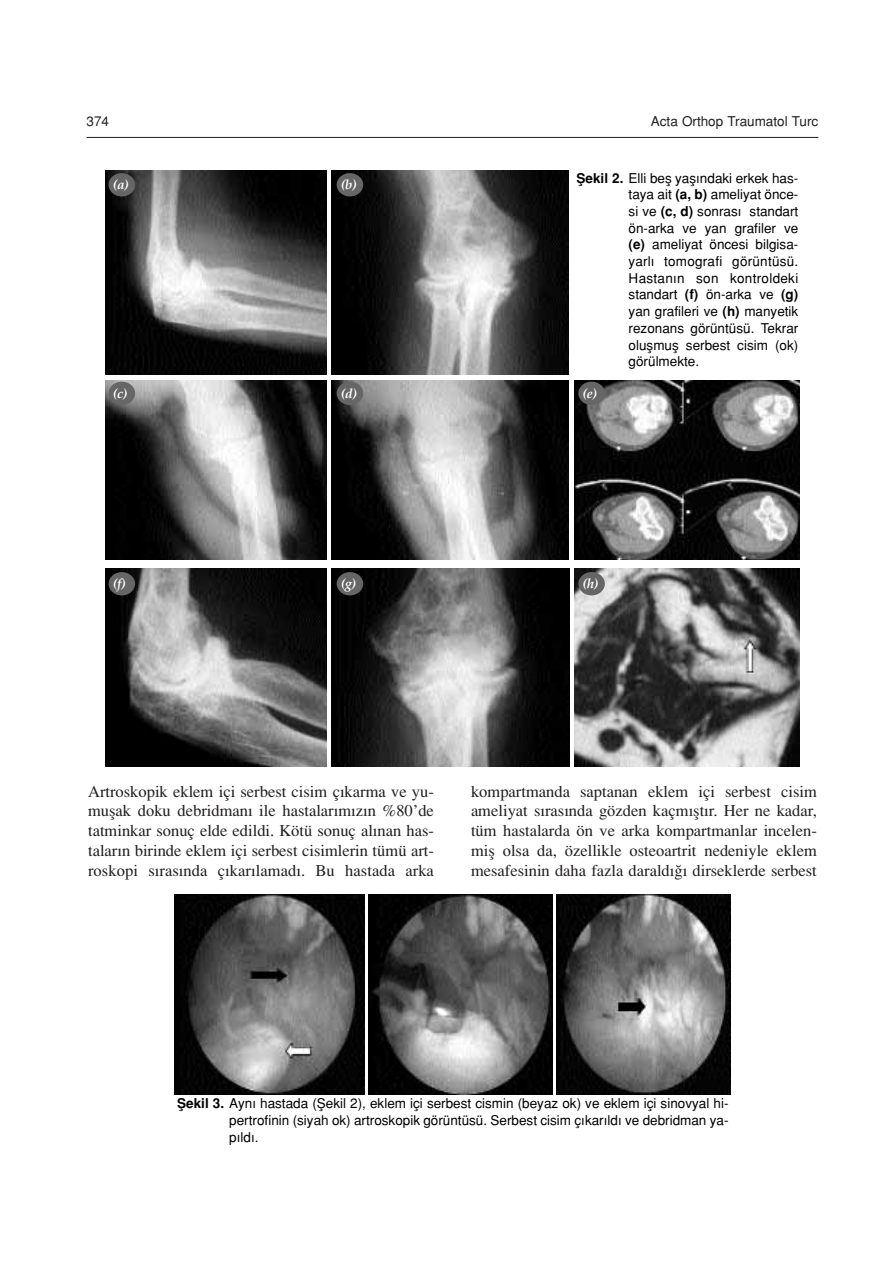
<style>
.page{position:relative;width:893px;height:1263px;background:#fff}
.page>*{position:absolute;margin:0;border:0;box-sizing:border-box;transform-origin:0 0}
.t1{font:16.5px/19.8px "Times Turk";color:#231f20;text-align:justify}
.t2{font:13.5px/16.6px "Helvetica Turk";color:#000;text-align:justify}
.t3{font:13.5px "Helvetica Turk";color:#231f20}
.t4{font:13.5px "Palatino Turk BI";color:#fff}
.s1{font-family:"Helvetica Turk B"}
</style>
<div class="page">
<hr style="left:87px;top:137px;width:731px;height:1px;background:#231f20">
<img style="left:105px;top:170px;width:221px;height:204px">
<img style="left:331px;top:170px;width:238px;height:204px">
<img style="left:105px;top:380px;width:221px;height:179px">
<img style="left:331px;top:380px;width:238px;height:179px">
<img style="left:574px;top:380px;width:225px;height:179px">
<img style="left:105px;top:569px;width:221px;height:197px">
<img style="left:331px;top:569px;width:238px;height:197px">
<img style="left:574px;top:569px;width:225px;height:197px">
<img style="left:175px;top:894px;width:190px;height:201px">
<img style="left:368px;top:894px;width:185px;height:201px">
<img style="left:556px;top:894px;width:174px;height:201px">
<div style="left:109px;top:382px;width:26px;height:23px;background:#666;border-radius:50%"></div>
<div style="left:336px;top:382px;width:27px;height:23px;background:#666;border-radius:50%"></div>
<div style="left:109px;top:173px;width:26px;height:23px;background:#666;border-radius:50%"></div>
<div style="left:336px;top:173px;width:27px;height:23px;background:#666;border-radius:50%"></div>
<div style="left:578px;top:382px;width:27px;height:23px;background:#666;border-radius:50%"></div>
<div style="left:109px;top:572px;width:26px;height:23px;background:#666;border-radius:50%"></div>
<div style="left:336px;top:572px;width:27px;height:23px;background:#666;border-radius:50%"></div>
<div style="left:578px;top:572px;width:27px;height:23px;background:#666;border-radius:50%"></div>
<p class="t3" style="left:87px;top:116px;width:24px">374</p>
<p class="t3" style="left:651px;top:116px;width:169px">Acta Orthop Traumatol Turc</p>
<p class="t4" style="left:113px;top:180px;width:18px">(a)</p>
<p class="t4" style="left:341px;top:180px;width:17px">(b)</p>
<p class="t4" style="left:113px;top:388px;width:16px">(c)</p>
<p class="t4" style="left:341px;top:388px;width:18px">(d)</p>
<p class="t2" style="left:628px;top:171px;width:171px;text-indent:-52px"><span class="s1">fiekil 2.</span> Elli befl yafl›ndaki erkek has&shy;taya ait <span class="s1">(a, b)</span> ameliyat önce&shy;si ve <span class="s1">(c, d)</span> sonras› standart ön-arka ve yan grafiler ve <span class="s1">(e)</span> ameliyat öncesi bilgisa&shy;yarl› tomografi görüntüsü.<br>Hastan›n son kontroldeki standart <span class="s1">(f)</span> ön-arka ve <span class="s1">(g) </span>yan grafileri ve <span class="s1">(h)</span> manyetik rezonans görüntüsü. Tekrar oluflmufl serbest cisim (ok) görülmekte.</p>
<p class="t4" style="left:582px;top:388px;width:16px">(e)</p>
<p class="t4" style="left:113px;top:579px;width:15px">(f)</p>
<p class="t4" style="left:341px;top:579px;width:17px">(g)</p>
<p class="t4" style="left:582px;top:579px;width:18px">(h)</p>
<p class="t1" style="left:88px;top:783px;width:347px">Artroskopik eklem içi serbest cisim ç›karma ve yu&shy;muflak doku debridman› ile hastalar›m›z›n %80’de tatminkar sonuç elde edildi. Kötü sonuç al›nan has&shy;talar›n birinde eklem içi serbest cisimlerin tümü art&shy;roskopi s›ras›nda ç›kar›lamad›. Bu hastada arka</p>
<p class="t1" style="left:471px;top:783px;width:347px">kompartmanda saptanan eklem içi serbest cisim ameliyat s›ras›nda gözden kaçm›flt›r. Her ne kadar, tüm hastalarda ön ve arka kompartmanlar incelen&shy;mifl olsa da, özellikle osteoartrit nedeniyle eklem mesafesinin daha fazla darald›¤› dirseklerde serbest</p>
<p class="t2" style="left:229px;top:1097px;width:500px;text-indent:-52px"><span class="s1">fiekil 3.</span> Ayn› hastada (fiekil 2), eklem içi serbest cismin (beyaz ok) ve eklem içi sinovyal hi&shy;pertrofinin (siyah ok) artroskopik görüntüsü. Serbest cisim ç›kar›ld› ve debridman ya&shy;p›ld›.</p>
</div>
